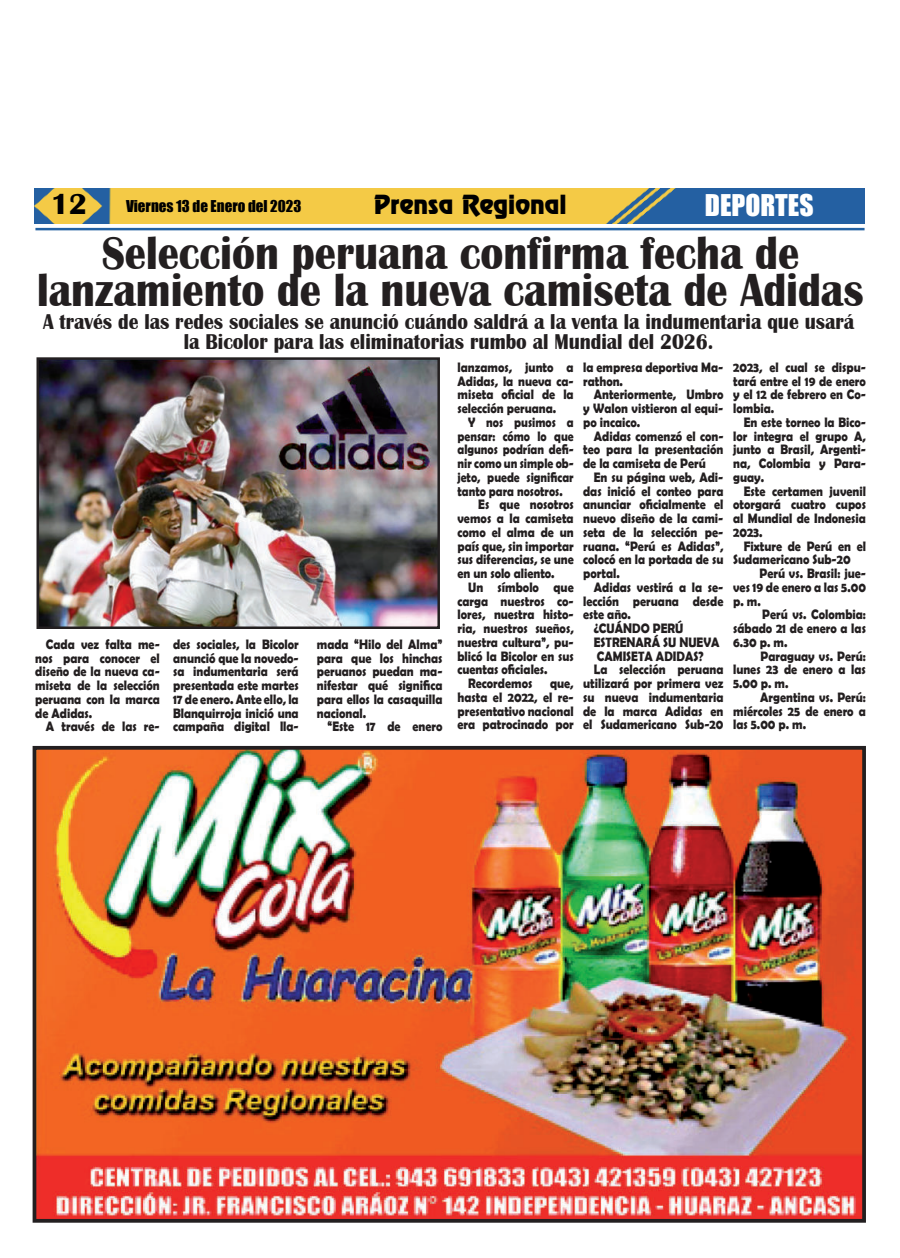
<style>
.page{position:relative;width:900px;height:1258px;background:#fff}
.page>*{position:absolute;margin:0;border:0;box-sizing:border-box;transform-origin:0 0}
.t1{font:700 47.75px/37.5px "Britannic";color:#231f20;text-align:center;scale:.89 1}
.t2{font:700 30px "Britannic";color:#000}
.t3{font:27.5px "Impact";color:#fff}
.t4{font:23.75px "Renfrew Normal";color:#000}
.t5{font:700 22px/20px "Britannic";color:#231f20;text-align:center;scale:.89 1}
.t6{font:15px "Impact";color:#000}
.t7{font:700 13.75px/13.8px "Berlin Sans FB Demi";color:#231f20;text-align:justify;scale:.88 1}
.t8{font:700 13.75px "Berlin Sans FB Demi";color:#231f20;scale:.85 1}
</style>
<div class="page">
<img style="left:35px;top:188px;width:830px;height:36px">
<hr style="left:35px;top:228px;width:830px;height:2px;background:#2361a2">
<img style="left:40px;top:360px;width:397px;height:266px">
<div style="left:37px;top:357px;width:403px;height:272px;border:2px solid #231f20"></div>
<img style="left:38px;top:751px;width:823px;height:467px">
<div style="left:33px;top:746px;width:833px;height:477px;border:4px solid #231f20"></div>
<h2 class="t2" style="left:51px;top:194px;width:38px">12</h2>
<p class="t6" style="left:126px;top:198px;width:177px">Viernes 13 de Enero del 2023</p>
<h3 class="t4" style="left:374px;top:194px;width:194px">Prensa Regional</h3>
<h3 class="t3" style="left:705px;top:191px;width:110px">DEPORTES</h3>
<h1 class="t1" style="left:37px;top:238px;width:930px">Selección peruana confirma fecha de lanzamiento de la nueva camiseta de Adidas</h1>
<h3 class="t5" style="left:43px;top:314px;width:913px">A través de las redes sociales se anunció cuándo saldrá a la venta la indumentaria que usará la Bicolor para las eliminatorias rumbo al Mundial del 2026.</h3>
<p class="t7" style="left:35px;top:638px;width:143px;text-indent:11px">Cada vez falta me&shy;nos para conocer el diseño de la nueva ca&shy;miseta de la selección peruana con la marca de Adidas.</p>
<p class="t7" style="left:46px;top:720px;width:131px">A través de las re-</p>
<p class="t7" style="left:173px;top:638px;width:144px">des sociales, la Bicolor anunció que la novedo&shy;sa indumentaria será presentada este martes 17 de enero. Ante ello, la Blanquirroja inició una campaña digital lla-</p>
<p class="t7" style="left:317px;top:638px;width:144px">mada “Hilo del Alma” para que los hinchas peruanos puedan ma&shy;nifestar qué significa para ellos la casaquilla nacional.</p>
<p class="t7" style="left:327px;top:720px;width:132px">“Este 17 de enero</p>
<p class="t7" style="left:458px;top:361px;width:134px">lanzamos, junto a Adidas, la nueva ca&shy;miseta oficial de la selección peruana.</p>
<p class="t8" style="left:468px;top:416px;width:126px">Y nos pusimos a</p>
<p class="t8" style="left:457px;top:430px;width:138px">pensar: cómo lo que</p>
<p class="t8" style="left:457px;top:442px;width:138px">algunos podrían defi-</p>
<p class="t8" style="left:457px;top:457px;width:138px">nir como un simple ob-</p>
<p class="t8" style="left:457px;top:469px;width:138px">jeto, puede significar</p>
<p class="t8" style="left:457px;top:485px;width:125px">tanto para nosotros.</p>
<p class="t7" style="left:478px;top:498px;width:110px">Es que nosotros</p>
<p class="t7" style="left:457px;top:512px;width:134px">vemos a la camiseta</p>
<p class="t7" style="left:457px;top:526px;width:134px">como el alma de un</p>
<p class="t7" style="left:457px;top:540px;width:134px">país que, sin importar</p>
<p class="t7" style="left:457px;top:553px;width:134px">sus diferencias, se une</p>
<p class="t7" style="left:457px;top:567px;width:112px">en un solo aliento.</p>
<p class="t7" style="left:468px;top:581px;width:122px">Un símbolo que</p>
<p class="t7" style="left:457px;top:595px;width:134px">carga nuestros co-</p>
<p class="t7" style="left:457px;top:608px;width:134px">lores, nuestra histo-</p>
<p class="t7" style="left:457px;top:622px;width:134px">ria, nuestros sueños,</p>
<p class="t7" style="left:457px;top:636px;width:134px">nuestra cultura”, pu-</p>
<p class="t7" style="left:457px;top:650px;width:134px">blicó la Bicolor en sus</p>
<p class="t7" style="left:457px;top:662px;width:104px">cuentas oficiales.</p>
<p class="t7" style="left:468px;top:677px;width:75px">Recordemos</p>
<p class="t7" style="left:457px;top:677px;width:134px;text-indent:93px">que, hasta el 2022, el re&shy;presentativo nacional era patrocinado por</p>
<p class="t7" style="left:583px;top:361px;width:161px">la empresa deportiva Ma&shy;rathon.</p>
<p class="t7" style="left:583px;top:388px;width:161px;text-indent:11px">Anteriormente, Umbro y Walon vistieron al equi&shy;po incaico.</p>
<p class="t7" style="left:583px;top:430px;width:161px;text-indent:11px">Adidas comenzó el con&shy;teo para la presentación de la camiseta de Perú</p>
<p class="t7" style="left:583px;top:471px;width:161px;text-indent:11px">En su página web, Adi&shy;das inició el conteo para anunciar oficialmente el nuevo diseño de la cami&shy;seta de la selección pe&shy;ruana. “Perú es Adidas”, colocó en la portada de su portal.</p>
<p class="t7" style="left:594px;top:581px;width:149px">Adidas vestirá a la se-</p>
<p class="t7" style="left:583px;top:595px;width:161px">lección peruana desde</p>
<p class="t7" style="left:583px;top:608px;width:56px">este año.</p>
<p class="t7" style="left:594px;top:622px;width:103px">¿CUÁNDO PERÚ</p>
<p class="t7" style="left:594px;top:636px;width:145px">ESTRENARÁ SU NUEVA</p>
<p class="t7" style="left:597px;top:650px;width:123px">CAMISETA ADIDAS?</p>
<p class="t7" style="left:594px;top:663px;width:149px">La selección peruana</p>
<p class="t7" style="left:583px;top:677px;width:161px">utilizará por primera vez</p>
<p class="t7" style="left:583px;top:691px;width:161px">su nueva indumentaria</p>
<p class="t7" style="left:583px;top:705px;width:161px">de la marca Adidas en</p>
<p class="t7" style="left:583px;top:718px;width:161px">el Sudamericano Sub-20</p>
<p class="t7" style="left:733px;top:361px;width:152px">2023, el cual se dispu&shy;tará entre el 19 de enero y el 12 de febrero en Co&shy;lombia.</p>
<p class="t7" style="left:733px;top:416px;width:152px;text-indent:11px">En este torneo la Bico&shy;lor integra el grupo A, junto a Brasil, Argenti&shy;na, Colombia y Para&shy;guay.</p>
<p class="t7" style="left:733px;top:485px;width:152px;text-indent:11px">Este certamen juvenil otorgará cuatro cupos al Mundial de Indonesia 2023.</p>
<p class="t7" style="left:733px;top:540px;width:152px;text-indent:11px">Fixture de Perú en el<br>Sudamericano Sub-20</p>
<p class="t7" style="left:733px;top:567px;width:152px;text-indent:26px">Perú vs. Brasil: jue&shy;ves 19 de enero a las 5.00 p. m.</p>
<p class="t7" style="left:733px;top:608px;width:152px;text-indent:29px">Perú vs. Colombia: sábado 21 de enero a las 6.30 p. m.</p>
<p class="t7" style="left:733px;top:650px;width:152px;text-indent:27px">Paraguay vs. Perú: lunes 23 de enero a las 5.00 p. m.</p>
<p class="t7" style="left:733px;top:691px;width:152px;text-indent:27px">Argentina vs. Perú: miércoles 25 de enero a las 5.00 p. m.</p>
</div>
